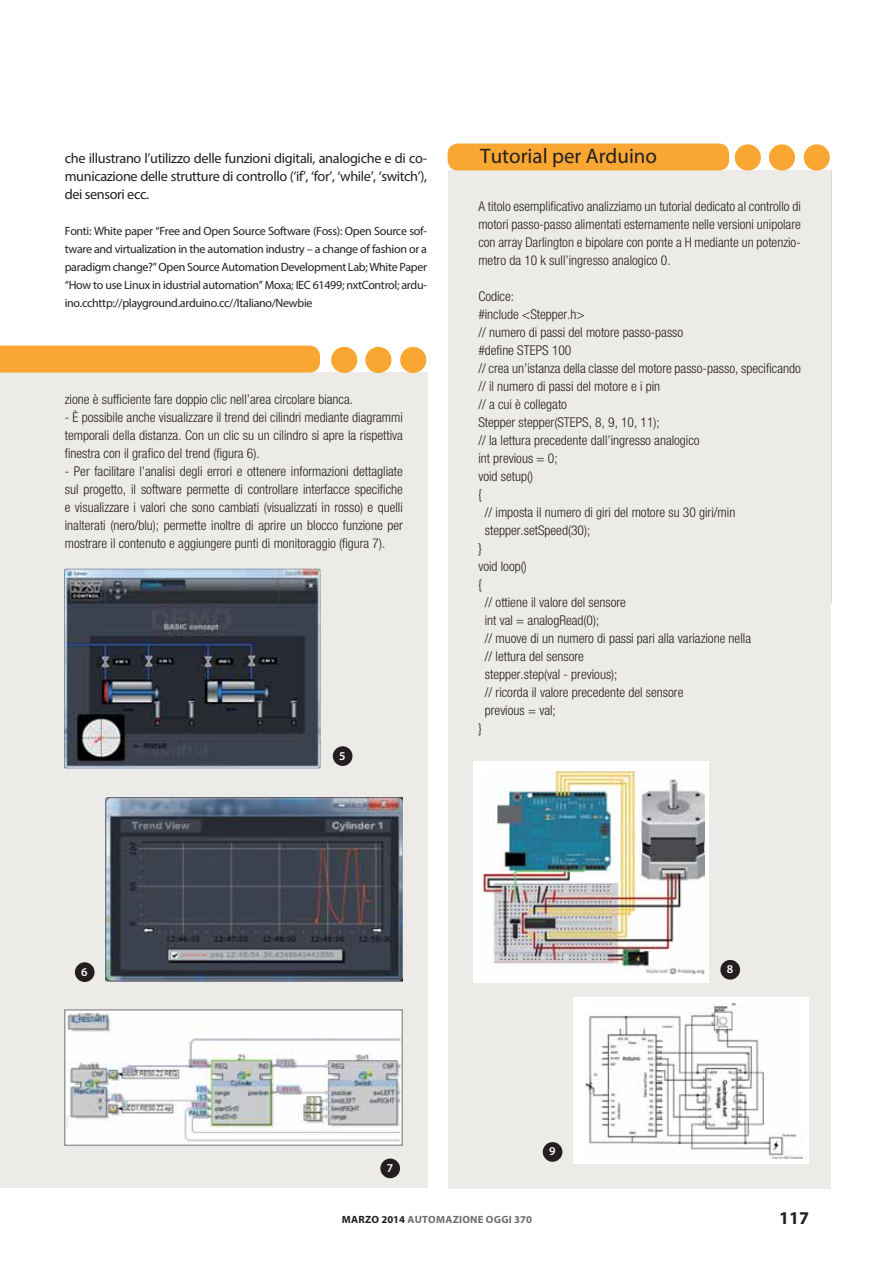
<style>
.page{position:relative;width:893px;height:1264px;background:#fff}
.page>*{position:absolute;margin:0;border:0;box-sizing:border-box;transform-origin:0 0}
.t1{font:21px "Myriad Pro";color:#231f20}
.t2{font:700 18px "Myriad Pro";color:#231f20}
.t3{font:14.25px/18px "Myriad Pro";letter-spacing:-.025em;color:#231f20;text-align:justify}
.t4{font:300 condensed 13.5px/18px "Helvetica Neue LT";color:#231f20;text-align:justify}
.t5{font:12px/18px "Myriad Pro";letter-spacing:-.025em;color:#231f20;text-align:justify}
.t6{font:600 12px "Myriad Pro";color:#fff}
.t7{font:700 10.5px "Myriad Pro";letter-spacing:.02em;color:#6d6e70}
.s1{color:#231f20}
</style>
<div class="page">
<div style="left:0;top:372px;width:427px;height:815px;background:#edebe7"></div>
<div style="left:0;top:345px;width:320px;height:27px;background:#faa633"></div>
<div style="left:331px;top:347px;width:26px;height:26px;background:#faa633;border-radius:50%"></div>
<div style="left:365px;top:347px;width:26px;height:26px;background:#faa633;border-radius:50%"></div>
<div style="left:400px;top:347px;width:26px;height:26px;background:#faa633;border-radius:50%"></div>
<img style="left:66px;top:1011px;width:335px;height:132px">
<div style="left:64px;top:1009px;width:339px;height:136px;border:1px solid #939598"></div>
<img style="left:106px;top:797px;width:297px;height:184px">
<img style="left:65px;top:568px;width:255px;height:200px">
<div style="left:448px;top:170px;width:383px;height:1018px;background:#edebe7"></div>
<div style="left:447px;top:143px;width:282px;height:27px;background:#faa633;border-radius:10px"></div>
<div style="left:735px;top:144px;width:26px;height:26px;background:#faa633;border-radius:50%"></div>
<div style="left:769px;top:144px;width:26px;height:26px;background:#faa633;border-radius:50%"></div>
<div style="left:803px;top:144px;width:27px;height:26px;background:#faa633;border-radius:50%"></div>
<div style="left:473px;top:760px;width:236px;height:222px;background:#fff"></div>
<img style="left:484px;top:771px;width:220px;height:202px">
<div style="left:573px;top:996px;width:236px;height:167px;background:#fff"></div>
<img style="left:585px;top:1003px;width:217px;height:155px">
<div style="left:333px;top:746px;width:19px;height:19px;background:#231f20;border-radius:50%"></div>
<div style="left:75px;top:962px;width:20px;height:19px;background:#231f20;border-radius:50%"></div>
<div style="left:380px;top:1158px;width:20px;height:20px;background:#231f20;border-radius:50%"></div>
<div style="left:720px;top:959px;width:20px;height:20px;background:#231f20;border-radius:50%"></div>
<div style="left:543px;top:1141px;width:19px;height:20px;background:#231f20;border-radius:50%"></div>
<p class="t3" style="left:65px;top:151px;width:364px">che illustrano l’utilizzo delle funzioni digitali, analogiche e di co&shy;municazione delle strutture di controllo (‘if’, ‘for’, ‘while’, ‘switch’), dei sensori ecc.</p>
<p class="t5" style="left:65px;top:223px;width:364px">Fonti: White paper “Free and Open Source Software (Foss): Open Source sof&shy;tware and virtualization in the automation industry – a change of fashion or a paradigm change?” Open Source Automation Development Lab; White Paper “How to use Linux in idustrial automation” Moxa; IEC 61499; nxtControl; ardu&shy;ino.cchttp://playground.arduino.cc//Italiano/Newbie</p>
<p class="t4" style="left:65px;top:391px;width:290px">zione è sufficiente fare doppio clic nell’area circolare bianca.</p>
<p class="t4" style="left:65px;top:409px;width:340px">- È possibile anche visualizzare il trend dei cilindri mediante diagrammi temporali della distanza. Con un clic su un cilindro si apre la rispettiva finestra con il grafico del trend (figura 6).</p>
<p class="t4" style="left:65px;top:463px;width:340px">- Per facilitare l’analisi degli errori e ottenere informazioni dettagliate sul progetto, il software permette di controllare interfacce specifiche e visualizzare i valori che sono cambiati (visualizzati in rosso) e quelli inalterati (nero/blu); permette inoltre di aprire un blocco funzione per mostrare il contenuto e aggiungere punti di monitoraggio (figura 7).</p>
<p class="t6" style="left:339px;top:751px;width:8px">5</p>
<h1 class="t1" style="left:480px;top:148px;width:178px">Tutorial per Arduino</h1>
<p class="t4" style="left:478px;top:199px;width:324px">A titolo esemplificativo analizziamo un tutorial dedicato al controllo di motori passo-passo alimentati esternamente nelle versioni unipolare con array Darlington e bipolare con ponte a H mediante un potenzio&shy;metro da 10 k sull’ingresso analogico 0.</p>
<p class="t4" style="left:478px;top:289px;width:37px">Codice:</p>
<p class="t4" style="left:478px;top:307px;width:108px">#include &lt;Stepper.h&gt;</p>
<p class="t4" style="left:478px;top:325px;width:206px">// numero di passi del motore passo-passo</p>
<p class="t4" style="left:478px;top:343px;width:95px">#define STEPS 100</p>
<p class="t4" style="left:478px;top:361px;width:324px">// crea un’istanza della classe del motore passo-passo, specificando</p>
<p class="t4" style="left:478px;top:379px;width:183px">// il numero di passi del motore e i pin</p>
<p class="t4" style="left:478px;top:397px;width:90px">// a cui è collegato</p>
<p class="t4" style="left:478px;top:415px;width:183px">Stepper stepper(STEPS, 8, 9, 10, 11);</p>
<p class="t4" style="left:478px;top:433px;width:223px">// la lettura precedente dall’ingresso analogico</p>
<p class="t4" style="left:478px;top:451px;width:81px">int previous = 0;</p>
<p class="t4" style="left:478px;top:469px;width:56px">void setup()</p>
<p class="t4" style="left:478px;top:487px;width:5px">{</p>
<p class="t4" style="left:485px;top:505px;width:252px">// imposta il numero di giri del motore su 30 giri/min</p>
<p class="t4" style="left:485px;top:523px;width:107px">stepper.setSpeed(30);</p>
<p class="t4" style="left:478px;top:541px;width:5px">}</p>
<p class="t4" style="left:478px;top:559px;width:50px">void loop()</p>
<p class="t4" style="left:478px;top:577px;width:5px">{</p>
<p class="t4" style="left:485px;top:595px;width:143px">// ottiene il valore del sensore</p>
<p class="t4" style="left:485px;top:613px;width:116px">int val = analogRead(0);</p>
<p class="t4" style="left:485px;top:631px;width:268px">// muove di un numero di passi pari alla variazione nella</p>
<p class="t4" style="left:485px;top:649px;width:101px">// lettura del sensore</p>
<p class="t4" style="left:485px;top:667px;width:134px">stepper.step(val - previous);</p>
<p class="t4" style="left:485px;top:685px;width:200px">// ricorda il valore precedente del sensore</p>
<p class="t4" style="left:485px;top:703px;width:73px">previous = val;</p>
<p class="t4" style="left:478px;top:721px;width:5px">}</p>
<p class="t6" style="left:81px;top:966px;width:8px">6</p>
<p class="t6" style="left:387px;top:1163px;width:8px">7</p>
<p class="t6" style="left:549px;top:1146px;width:8px">9</p>
<p class="t6" style="left:727px;top:964px;width:8px">8</p>
<p class="t7" style="left:342px;top:1212px;width:192px"><span class="s1">MARZO 2014</span> AUTOMAZIONE OGGI 370</p>
<h2 class="t2" style="left:779px;top:1207px;width:31px">117</h2>
</div>
